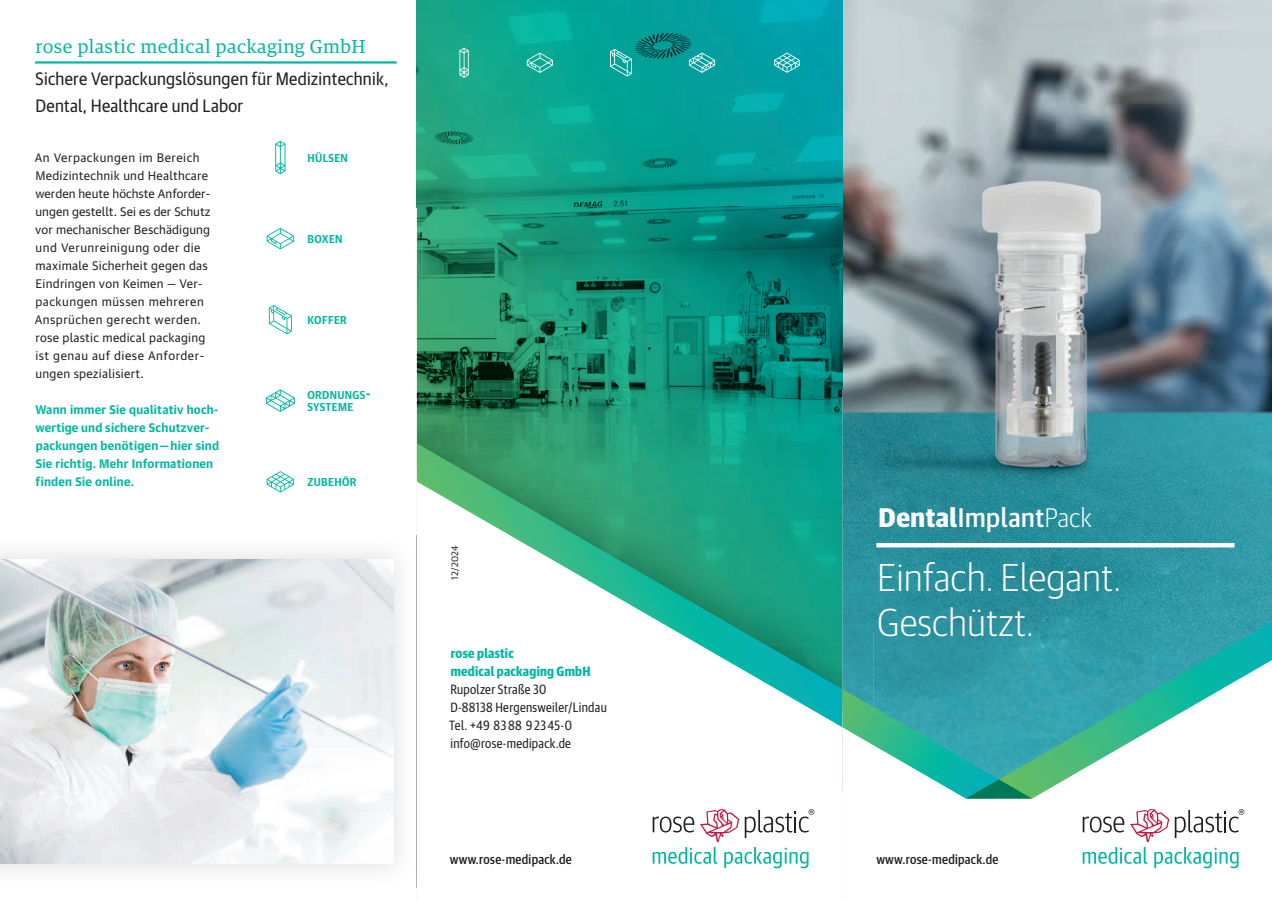
<style>
.page{position:relative;width:1272px;height:902px;background:#fff}
.page>*{position:absolute;margin:0;border:0;box-sizing:border-box;transform-origin:0 0}
.t1{font:300 39px/45px "Guardian Sans Narrow";letter-spacing:.015em;color:#fff}
.t2{font:500 27px "Guardian Sans Narrow";letter-spacing:.02em;color:#fff}
.t3{font:18px/27px "Guardian Sans Narrow";letter-spacing:.015em;color:#231f20}
.t4{font:18px "Guardian Text Egyp";letter-spacing:.02em;color:#03b8a3}
.t5{font:13.5px/18px "Guardian Sans Cond";letter-spacing:.02em;color:#231f20}
.t6{font:500 13.5px "Guardian Sans Cond";letter-spacing:.02em;color:#231f20}
.t7{font:700 13.5px/18px "Guardian Sans Cond";letter-spacing:.02em;color:#03b8a3}
.t8{font:12px/18px "Guardian Text Sans";letter-spacing:.02em;color:#231f20}
.t9{font:700 12px/18px "Guardian Text Sans";letter-spacing:.02em;color:#03b8a3}
.t10{font:600 11.55px/12px "Guardian Sans Narrow";letter-spacing:.03em;color:#03b8a3}
.t11{font:9px "Guardian Text Sans";letter-spacing:.025em;color:#231f20}
.s1{font-size:16.5px}
.s2{font-weight:700}
.s3{font-weight:300}
</style>
<div class="page">
<img style="left:873px;top:0;width:398px;height:631px">
<img style="left:842px;top:0;width:31px;height:642px">
<img style="left:417px;top:0;width:425px;height:207px">
<img style="left:417px;top:207px;width:212px;height:183px">
<img style="left:629px;top:207px;width:213px;height:183px">
<img style="left:0;top:559px;width:393px;height:304px">
<img style="left:417px;top:390px;width:265px;height:53px">
<img style="left:682px;top:390px;width:160px;height:53px">
<svg style="left:417px;top:443px;width:425px;height:284px"></svg>
<svg style="left:842px;top:642px;width:403px;height:227px"></svg>
<svg style="left:990px;top:621px;width:281px;height:177px"></svg>
<svg style="left:842px;top:689px;width:190px;height:109px"></svg>
<svg style="left:266px;top:228px;width:28px;height:21px"></svg>
<svg style="left:269px;top:305px;width:23px;height:29px"></svg>
<svg style="left:267px;top:471px;width:27px;height:21px"></svg>
<svg style="left:689px;top:53px;width:26px;height:20px"></svg>
<svg style="left:459px;top:48px;width:9px;height:30px"></svg>
<svg style="left:527px;top:53px;width:26px;height:20px"></svg>
<svg style="left:610px;top:49px;width:22px;height:28px"></svg>
<svg style="left:774px;top:53px;width:26px;height:20px"></svg>
<svg style="left:266px;top:389px;width:29px;height:23px"></svg>
<svg style="left:275px;top:141px;width:10px;height:33px"></svg>
<svg style="left:652px;top:809px;width:162px;height:59px"></svg>
<svg style="left:1082px;top:809px;width:162px;height:59px"></svg>
<hr style="left:876px;top:543px;width:358px;height:4px;background:#fff">
<hr style="left:35px;top:61px;width:361px;height:3px;background:#03b8a3">
<h3 class="t4" style="left:35px;top:31px;width:332px">rose plastic medical packaging GmbH</h3>
<h3 class="t3" style="left:36px;top:64px;width:354px">Sichere Verpackungslösungen für Medizintechnik,<br>Dental, Healthcare und Labor</h3>
<p class="t8" style="left:35px;top:148px;width:177px">An Verpackungen im Bereich<br>Medizintechnik und Health care werden heute höchste Anforder&shy;ungen gestellt. Sei es der Schutz vor mechanischer Beschädigung und Verunreinigung oder die maximale Sicherheit gegen das<br>Eindringen von Keimen — Ver&shy;packungen müssen mehreren<br>Ansprüchen gerecht werden. rose plastic medical packaging ist genau auf diese Anforder&shy;ungen spezialisiert.</p>
<p class="t9" style="left:35px;top:399px;width:185px">Wann immer Sie quali tativ hoch&shy;wertige und sichere Schutzver&shy;packungen benötigen — hier sind<br>Sie richtig. Mehr Informationen finden Sie online.</p>
<p class="t10" style="left:307px;top:151px;width:42px">HÜLSEN</p>
<p class="t10" style="left:307px;top:232px;width:37px">BOXEN</p>
<p class="t10" style="left:307px;top:313px;width:41px">KOFFER</p>
<p class="t10" style="left:307px;top:388px;width:65px">ORDNUNGS<span class="s1">-<br></span>SYSTEME</p>
<p class="t10" style="left:307px;top:475px;width:50px">ZUBEHÖR</p>
<p class="t11" style="left:447px;top:580px;width:36px;rotate:-90deg">12/2024</p>
<p class="t7" style="left:451px;top:643px;width:141px">rose plastic<br>medical packaging GmbH</p>
<p class="t5" style="left:449px;top:679px;width:159px">Rupolzer Straße 30<br>D-88138 Hergensweiler/Lindau<br>Tel. +49 83 88 9 23 45-0 info@rose-medipack.de</p>
<h2 class="t2" style="left:878px;top:498px;width:215px"><span class="s2">Dental</span>Implant<span class="s3">Pack</span></h2>
<h1 class="t1" style="left:877px;top:552px;width:245px">Einfach. Elegant.<br>Geschützt.</h1>
<p class="t6" style="left:450px;top:849px;width:123px">www.rose-medipack.de</p>
<p class="t6" style="left:876px;top:849px;width:123px">www.rose-medipack.de</p>
</div>
